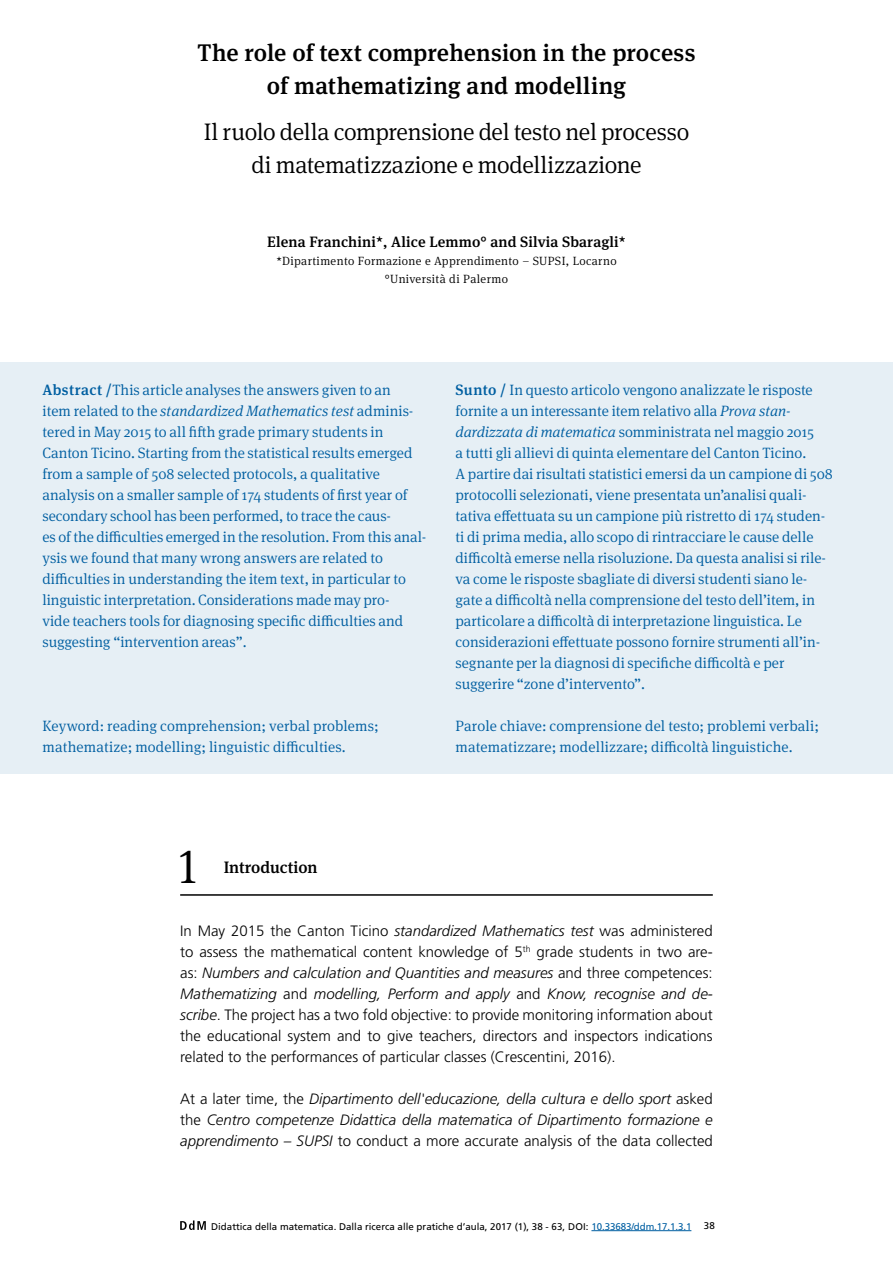
<style>
.page{position:relative;width:893px;height:1263px;background:#fff}
.page>*{position:absolute;margin:0;border:0;box-sizing:border-box;transform-origin:0 0}
.t1{font:300 49.5px "Meta Serif OT";color:#000}
.t2{font:300 24px/33px "Meta Serif OT";letter-spacing:-.015em;color:#000;text-align:center}
.t3{font:500 24px/33px "Meta Serif OT";letter-spacing:.005em;color:#000;text-align:center}
.t4{font:500 16.5px "Meta Serif OT";color:#000}
.t5{font:300 15px/21px "Meta Serif OT";color:#005fa1}
.t6{font:300 15px/21px "Frutiger LT";color:#000;text-align:justify}
.t7{font:italic 300 15px/21px "Frutiger LT";color:#000;text-align:justify}
.t8{font:500 15px "Meta Serif OT";letter-spacing:.01em;color:#000}
.t9{font:300 12px/18px "Meta Serif OT";letter-spacing:.03em;color:#000;text-align:center}
.t10{font:9.75px "Frutiger CE";color:#000}
.t11{font:9.75px "Frutiger CE";letter-spacing:-.01em;color:#005fa2}
.s1{font-weight:500}
.s2{font-style:italic}
.s3{font-style:normal}
.s4{color:#000}
.s5{font-family:"Frutiger LT"}
.s6{color:#005fa2}
</style>
<div class="page">
<div style="left:0;top:362px;width:893px;height:411px;background:#e6eff5"></div>
<hr style="left:180px;top:894px;width:533px;height:2px;background:#000">
<svg style="left:180px;top:1220px;width:26px;height:10px"></svg>
<hr style="left:591px;top:1230px;width:100px;height:1px;background:#005fa2">
<h2 class="t3" style="left:198px;top:36px;width:499px">The role of text comprehension in the process of mathematizing and modelling</h2>
<h2 class="t2" style="left:204px;top:116px;width:487px">Il ruolo della comprensione del testo nel processo di matematizzazione e modellizzazione</h2>
<p class="t8" style="left:267px;top:232px;width:360px">Elena Franchini*, Alice Lemmo° and Silvia Sbaragli*</p>
<p class="t9" style="left:276px;top:252px;width:342px">*Dipartimento Formazione e Apprendimento – SUPSI, Locarno °Università di Palermo</p>
<p class="t5" style="left:43px;top:380px;width:385px"><span class="s1">Abstract /</span>This article analyses the answers given to an<br>item related to the <span class="s2">standardized Mathematics test</span> adminis&shy;tered in May 2015 to all fifth grade primary students in Canton Ticino. Starting from the statistical results emerged from a sample of 508 selected protocols, a qualitative analysis on a smaller sample of 174 students of first year of secondary school has been performed, to trace the caus-<br>es of the difficulties emerged in the resolution. From this anal&shy;ysis we found that many wrong answers are related to difficulties in understanding the item text, in particular to linguistic interpretation. Considerations made may pro-<br>vide teachers tools for diagnosing specific difficulties and suggesting “intervention areas”.</p>
<p class="t5" style="left:43px;top:716px;width:338px">Keyword: reading comprehension; verbal problems; mathematize; modelling; linguistic difficulties.</p>
<p class="t5" style="left:455px;top:380px;width:379px"><span class="s1">Sunto /</span> In questo articolo vengono analizzate le risposte fornite a un interessante item relativo alla <span class="s2">Prova stan&shy;dardizzata di matematica</span> somministrata nel maggio 2015<br>a tutti gli allievi di quinta elementare del Canton Ticino.<br>A partire dai risultati statistici emersi da un campione di 508 protocolli selezionati, viene presentata un’analisi quali&shy;tativa effettuata su un campione più ristretto di 174 studen&shy;ti di prima media, allo scopo di rintracciare le cause delle difficoltà emerse nella risoluzione. Da questa analisi si rile&shy;va come le risposte sbagliate di diversi studenti siano le&shy;gate a difficoltà nella comprensione del testo dell’item, in particolare a difficoltà di interpretazione linguistica. Le considerazioni effettuate possono fornire strumenti all’in&shy;segnante per la diagnosi di specifiche difficoltà e per suggerire “zone d’intervento”.</p>
<p class="t5" style="left:455px;top:716px;width:365px">Parole chiave: comprensione del testo; problemi verbali; matematizzare; modellizzare; difficoltà linguistiche.</p>
<h1 class="t1" style="left:178px;top:835px;width:21px">1</h1>
<p class="t4" style="left:224px;top:857px;width:95px">Introduction</p>
<p class="t6" style="left:180px;top:921px;width:534px">In May 2015 the Canton Ticino <span class="s2">standardized Mathematics test</span> was administered to assess the mathematical content knowledge of 5<sup>th</sup> grade students in two are&shy;as: <span class="s2">Numbers and calculation and Quantities and measures</span> and three competences:<br><span class="s2">Mathematizing</span> and <span class="s2">modelling, Perform and apply</span> and <span class="s2">Know, recognise and de&shy;scribe</span>. The project has a two fold objective: to provide monitoring information about the educational system and to give teachers, directors and inspectors indications related to the performances of particular classes (Crescentini, 2016).</p>
<p class="t7" style="left:180px;top:1088px;width:534px"><span class="s3">At a later time, the</span> Dipartimento dell'educazione, della cultura e dello sport <span class="s3">asked the</span> Centro competenze Didattica della matematica of Dipartimento formazione e apprendimento – SUPSI <span class="s3">to conduct a more accurate analysis of the data collected</span></p>
<p class="t11" style="left:585px;top:1221px;width:132px"><span class="s4">:</span> 10.33683/ddm.17.1.3.1 <span class="s4">38</span></p>
<p class="t10" style="left:211px;top:1221px;width:353px">Didattica della matematica. Dalla ricerca alle pratiche d’aula, 2017 (1), <span class="s5">38 - 63</span></p>
<p class="t10" style="left:556px;top:1221px;width:49px">4, DOI: <span class="s6">10.</span></p>
</div>
